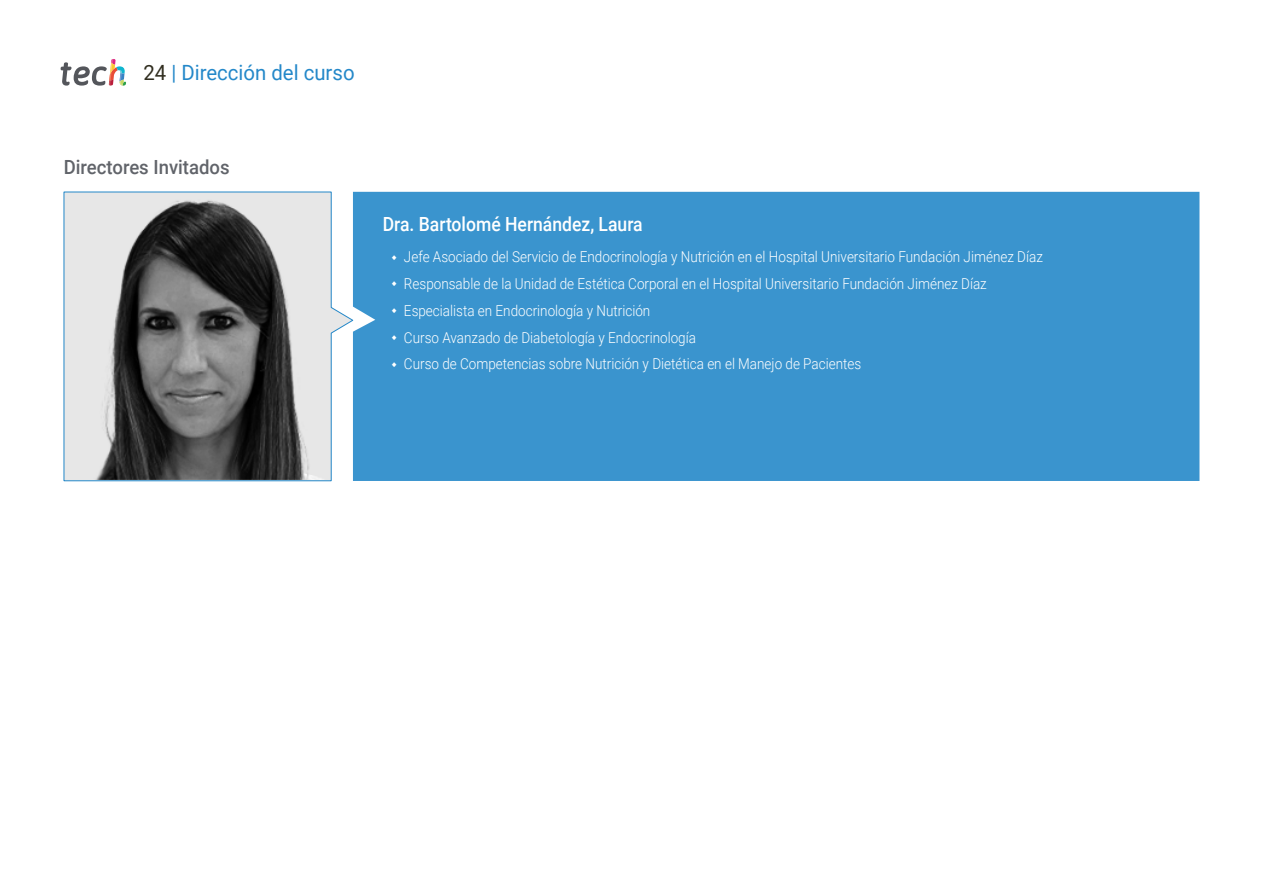
<style>
.page{position:relative;width:1263px;height:893px;background:#fff}
.page>*{position:absolute;margin:0;border:0;box-sizing:border-box;transform-origin:0 0}
.t1{font:21px "Roboto";color:#2488c9}
.t2{font:500 19.5px "Roboto";color:#fff;scale:.9 1}
.t3{font:500 19.5px "Roboto";color:#61646a;scale:.95 1}
.t4{font:300 15px/26.7px "Roboto";color:#fff;scale:.9 1}
.s1{color:#312e20}
</style>
<div class="page">
<svg style="left:61px;top:59px;width:65px;height:27px"></svg>
<div style="left:353px;top:192px;width:846px;height:289px;background:#3a94ce"></div>
<svg style="left:64px;top:192px;width:289px;height:289px;background:#8e8f8f"></svg>
<svg style="left:392px;top:255px;width:5px;height:5px"></svg>
<svg style="left:392px;top:281px;width:5px;height:5px"></svg>
<svg style="left:392px;top:308px;width:5px;height:5px"></svg>
<svg style="left:392px;top:335px;width:5px;height:5px"></svg>
<svg style="left:392px;top:362px;width:5px;height:5px"></svg>
<h1 class="t1" style="left:144px;top:57px;width:213px"><span class="s1">24</span> | Dirección del curso</h1>
<h2 class="t3" style="left:64px;top:154px;width:176px">Directores Invitados</h2>
<h2 class="t2" style="left:383px;top:210px;width:290px">Dra. Bartolomé Hernández, Laura</h2>
<p class="t4" style="left:404px;top:243px;width:711px">Jefe Asociado del Servicio de Endocrinología y Nutrición en el Hospital Universitario Fundación Jiménez Díaz Responsable de la Unidad de Estética Corporal en el Hospital Universitario Fundación Jiménez Díaz Especialista en Endocrinología y Nutrición<br>Curso Avanzado de Diabetología y Endocrinología<br>Curso de Competencias sobre Nutrición y Dietética en el Manejo de Pacientes</p>
</div>
